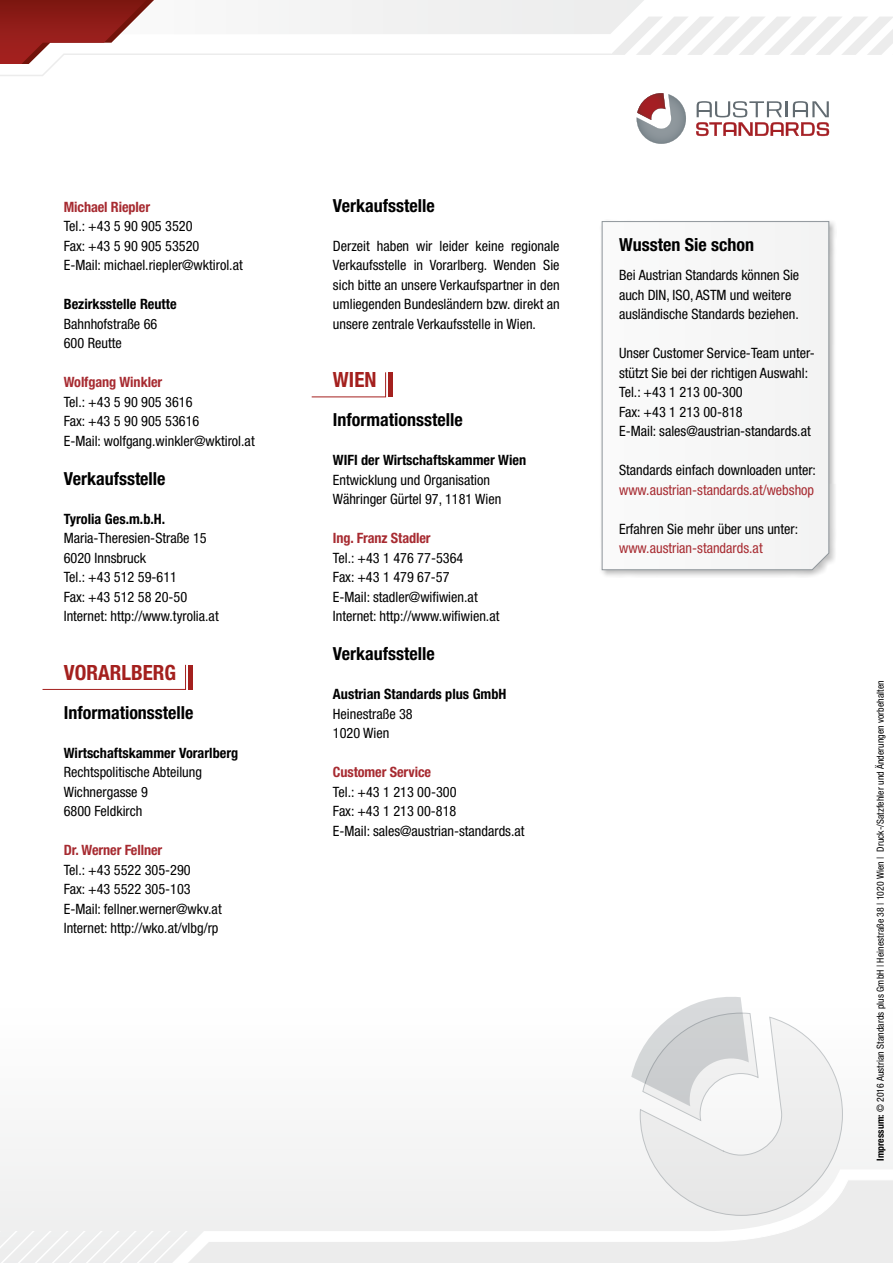
<style>
.page{position:relative;width:893px;height:1263px;background:#fff}
.page>*{position:absolute;margin:0;border:0;box-sizing:border-box;transform-origin:0 0}
.t1{font:700 condensed 21px "Helvetica Neue LT Std";color:#a4201e}
.t2{font:700 condensed 18px "Helvetica Neue LT Std";color:#000}
.t3{font:condensed 14.25px/19.5px "Helvetica Neue LT Std";color:#000}
.t4{font:700 condensed 14.25px "Helvetica Neue LT Std";color:#000}
.t5{font:700 condensed 14.25px "Helvetica Neue LT Std";letter-spacing:-.005em;color:#a72b31}
.t6{font:condensed 14.25px "Helvetica Neue LT Std";color:#a72b31}
.t7{font:condensed 9.75px "Helvetica Neue LT Std";letter-spacing:.005em;color:#000}
.s1{font-weight:700}
</style>
<div class="page">
<svg style="left:696px;top:101px;width:133px;height:35px"></svg>
<svg style="left:637px;top:93px;width:49px;height:51px"></svg>
<div style="left:0;top:1003px;width:893px;height:260px;background:#f8f8f8"></div>
<svg style="left:191px;top:1181px;width:702px;height:82px"></svg>
<svg style="left:0;top:1237px;width:191px;height:26px"></svg>
<svg style="left:0;top:0;width:893px;height:76px"></svg>
<div style="left:600px;top:220px;width:237px;height:358px;background:#000;opacity:.25"></div>
<div style="left:601px;top:221px;width:229px;height:349px;background:#f6f6f6"></div>
<svg style="left:631px;top:997px;width:212px;height:219px"></svg>
<svg style="left:42px;top:664px;width:144px;height:26px"></svg>
<hr style="left:188px;top:665px;width:4px;height:25px;background:#a4201e">
<svg style="left:311px;top:372px;width:75px;height:25px"></svg>
<hr style="left:388px;top:372px;width:4px;height:25px;background:#a4201e">
<p class="t5" style="left:64px;top:198px;width:88px">Michael Riepler</p>
<p class="t3" style="left:64px;top:216px;width:181px">Tel.: +43 5 90 905 3520<br>Fax: +43 5 90 905 53520<br>E-Mail: michael.riepler@wktirol.at</p>
<p class="t4" style="left:64px;top:296px;width:114px">Bezirksstelle Reutte</p>
<p class="t3" style="left:64px;top:314px;width:95px">Bahnhofstraße 66<br>600 Reutte</p>
<p class="t5" style="left:64px;top:374px;width:100px">Wolfgang Winkler</p>
<p class="t3" style="left:64px;top:392px;width:192px">Tel.: +43 5 90 905 3616<br>Fax: +43 5 90 905 53616<br>E-Mail: wolfgang.winkler@wktirol.at</p>
<p class="t2" style="left:64px;top:467px;width:103px">Verkaufsstelle</p>
<p class="t4" style="left:64px;top:510px;width:103px">Tyrolia Ges.m.b.H.</p>
<p class="t3" style="left:64px;top:528px;width:156px">Maria-Theresien-Straße 15<br>6020 Innsbruck<br>Tel.: +43 512 59-611<br>Fax: +43 512 58 20-50<br>Internet: http://www.tyrolia.at</p>
<h1 class="t1" style="left:64px;top:660px;width:114px">Vorarlberg</h1>
<p class="t2" style="left:64px;top:701px;width:131px">Informationsstelle</p>
<p class="t4" style="left:64px;top:744px;width:176px">Wirtschaftskammer Vorarlberg</p>
<p class="t3" style="left:64px;top:762px;width:140px">Rechtspolitische Abteilung<br>Wichnergasse 9<br>6800 Feldkirch</p>
<p class="t5" style="left:64px;top:842px;width:100px">Dr. Werner Fellner</p>
<p class="t3" style="left:64px;top:860px;width:159px">Tel.: +43 5522 305-290<br>Fax: +43 5522 305-103<br>E-Mail: fellner.werner@wkv.at<br>Internet: http://wko.at/vlbg/rp</p>
<p class="t2" style="left:333px;top:194px;width:103px">Verkaufsstelle</p>
<p class="t3" style="left:333px;top:236px;width:228px;text-align:justify">Derzeit haben wir leider keine regionale Verkaufsstelle in Vorarlberg. Wenden Sie sich bitte an unsere Verkaufspartner in den umliegenden Bundesländern bzw. direkt an unsere zentrale Verkaufsstelle in Wien.</p>
<h1 class="t1" style="left:333px;top:367px;width:45px">Wien</h1>
<p class="t2" style="left:333px;top:409px;width:131px">Informationsstelle</p>
<p class="t4" style="left:333px;top:452px;width:195px">WIFI der Wirtschaftskammer Wien</p>
<p class="t3" style="left:333px;top:470px;width:170px">Entwicklung und Organisation<br>Währinger Gürtel 97, 1181 Wien</p>
<p class="t5" style="left:333px;top:530px;width:99px">Ing. Franz Stadler</p>
<p class="t3" style="left:333px;top:548px;width:168px">Tel.: +43 1 476 77-5364<br>Fax: +43 1 479 67-57<br>E-Mail: stadler@wifiwien.at<br>Internet: http://www.wifiwien.at</p>
<p class="t2" style="left:333px;top:643px;width:103px">Verkaufsstelle</p>
<p class="t4" style="left:333px;top:686px;width:175px">Austrian Standards plus GmbH</p>
<p class="t3" style="left:333px;top:704px;width:81px">Heinestraße 38<br>1020 Wien</p>
<p class="t5" style="left:333px;top:764px;width:100px">Customer Service</p>
<p class="t3" style="left:333px;top:782px;width:193px">Tel.: +43 1 213 00-300<br>Fax: +43 1 213 00-818<br>E-Mail: sales@austrian-standards.at</p>
<p class="t2" style="left:619px;top:233px;width:136px">Wussten Sie schon</p>
<p class="t3" style="left:619px;top:265px;width:182px">Bei Austrian Standards können Sie auch DIN, ISO, ASTM und weitere ausländische Standards beziehen.</p>
<p class="t3" style="left:619px;top:343px;width:197px">Unser Customer Service-Team unter&shy;stützt Sie bei der richtigen Auswahl:<br>Tel.: +43 1 213 00-300<br>Fax: +43 1 213 00-818<br>E-Mail: sales@austrian-standards.at</p>
<p class="t3" style="left:619px;top:460px;width:198px">Standards einfach downloaden unter:</p>
<p class="t6" style="left:619px;top:481px;width:197px">www.austrian-standards.at/webshop</p>
<p class="t3" style="left:619px;top:519px;width:181px">Erfahren Sie mehr über uns unter:</p>
<p class="t6" style="left:619px;top:540px;width:145px">www.austrian-standards.at</p>
<p class="t7" style="left:875px;top:1161px;width:482px;rotate:-90deg"><span class="s1">Impressum:</span> © 2016 Austrian Standards plus GmbH | Heinestraße 38 | 1020 Wien | Druck-/Satzfehler und Änderungen vorbehalten</p>
</div>
